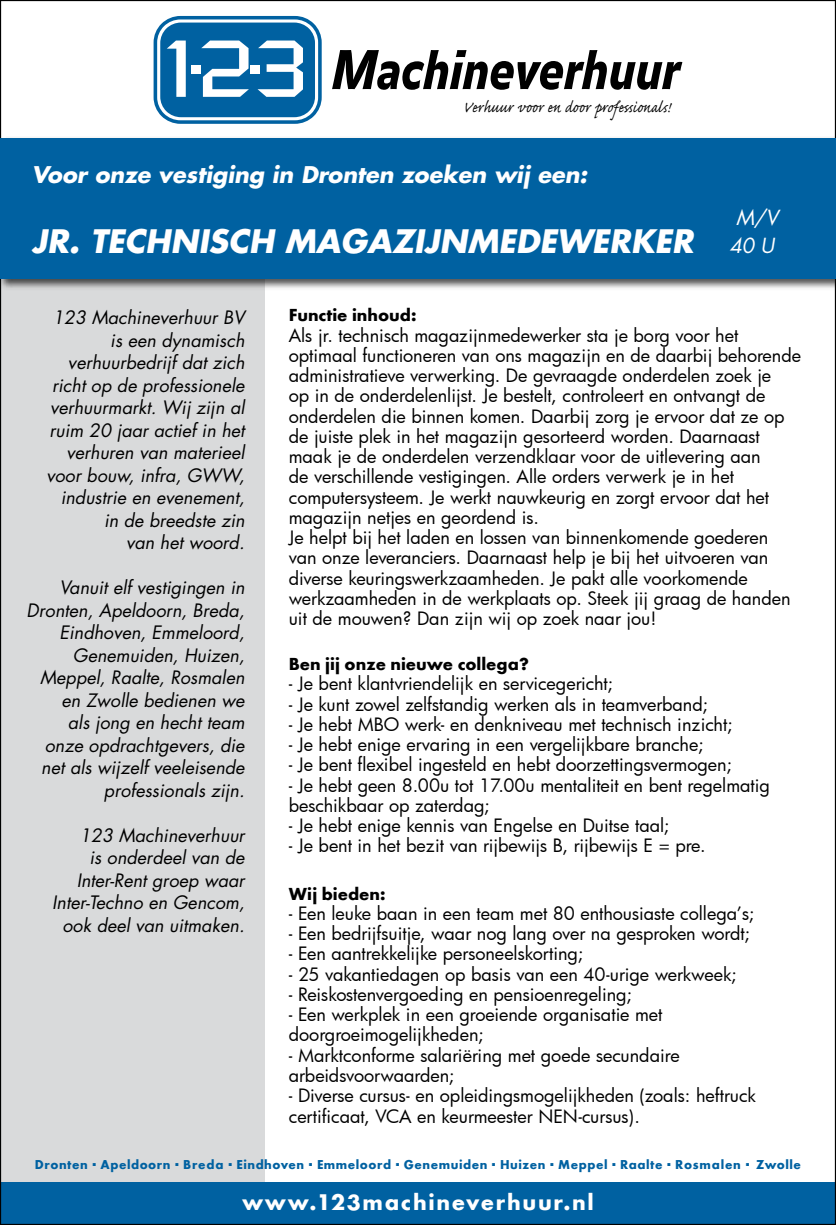
<style>
.page{position:relative;width:836px;height:1225px;background:#fff}
.page>*{position:absolute;margin:0;border:0;box-sizing:border-box;transform-origin:0 0}
.t1{font:italic 700 31.5px "Futura";color:#fff}
.t2{font:23.4px "Futura T Bold";letter-spacing:.07em;color:#fff}
.t3{font:italic 700 22.28px "Futura";color:#fff}
.t4{font:italic 20.25px "Futura";color:#fff}
.t5{font:20.03px "Caflisch Script Pro";letter-spacing:.01em;color:#000;scale:.9 1}
.t6{font:18px/20.2px "Futura";color:#000}
.t7{font:italic 18px/22.5px "Futura";color:#000;text-align:right}
.t8{font:18px "Futura T Bold";color:#000}
.t9{font:13.28px "Futura T Bold";letter-spacing:.04em;color:#0061a1}
.s1{font-weight:400;font-size:20.25px}
</style>
<div class="page">
<div style="left:0;top:260px;width:264px;height:938px;background:#d9dadb"></div>
<svg style="left:332px;top:50px;width:350px;height:40px"></svg>
<svg style="left:153px;top:16px;width:169px;height:108px"></svg>
<div style="left:0;top:1182px;width:836px;height:43px;background:#0061a1"></div>
<div style="left:0;top:136px;width:836px;height:155px;background:#000;opacity:.7"></div>
<div style="left:0;top:138px;width:836px;height:141px;background:#0061a1"></div>
<p class="t5" style="left:463px;top:97px;width:231px">Verhuur voor en door professionals!</p>
<p class="t3" style="left:32px;top:159px;width:557px">Voor onze vestiging in Dronten zoeken wij een:</p>
<h1 class="t1" style="left:32px;top:219px;width:744px">JR. TECHNISCH MAGAZIJNMEDEWERKER <span class="s1">40 U</span></h1>
<p class="t4" style="left:736px;top:205px;width:44px">M/V</p>
<p class="t7" style="left:46px;top:307px;width:199px">123 Machineverhuur BV is een dynamisch verhuurbedrijf dat zich richt op de professionele verhuurmarkt. Wij zijn al ruim 20 jaar actief in het verhuren van materieel voor bouw, infra, GWW, industrie en evenement, in de breedste zin<br>van het woord.</p>
<p class="t7" style="left:27px;top:577px;width:219px">Vanuit elf vestigingen in<br>Dronten, Apeldoorn, Breda,<br>Eindhoven, Emmeloord,<br>Genemuiden, Huizen,<br>Meppel, Raalte, Rosmalen en Zwolle bedienen we<br>als jong en hecht team onze opdrachtgevers, die net als wijzelf veeleisende professionals zijn.</p>
<p class="t7" style="left:52px;top:824px;width:194px">123 Machineverhuur<br>is onderdeel van de<br>Inter-Rent groep waar<br>Inter-Techno en Gencom, ook deel van uitmaken.</p>
<p class="t8" style="left:289px;top:304px;width:129px">Functie inhoud:</p>
<p class="t6" style="left:289px;top:324px;width:514px">Als jr. technisch magazijnmedewerker sta je borg voor het optimaal functioneren van ons magazijn en de daarbij behorende administratieve verwerking. De gevraagde onderdelen zoek je<br>op in de onderdelenlijst. Je bestelt, controleert en ontvangt de onderdelen die binnen komen. Daarbij zorg je ervoor dat ze op de juiste plek in het magazijn gesorteerd worden. Daarnaast maak je de onderdelen verzendklaar voor de uitlevering aan<br>de verschillende vestigingen. Alle orders verwerk je in het computersysteem. Je werkt nauwkeurig en zorgt ervoor dat het magazijn netjes en geordend is.<br>Je helpt bij het laden en lossen van binnenkomende goederen<br>van onze leveranciers. Daarnaast help je bij het uitvoeren van diverse keuringswerkzaamheden. Je pakt alle voorkomende werkzaamheden in de werkplaats op. Steek jij graag de handen uit de mouwen? Dan zijn wij op zoek naar jou!</p>
<p class="t8" style="left:289px;top:653px;width:242px">Ben jij onze nieuwe collega?</p>
<p class="t6" style="left:289px;top:673px;width:326px">- Je bent klantvriendelijk en servicegericht;</p>
<p class="t6" style="left:289px;top:693px;width:421px">- Je kunt zowel zelfstandig werken als in teamverband;</p>
<p class="t6" style="left:289px;top:714px;width:445px">- Je hebt MBO werk- en denkniveau met technisch inzicht;</p>
<p class="t6" style="left:289px;top:734px;width:416px">- Je hebt enige ervaring in een vergelijkbare branche;</p>
<p class="t6" style="left:289px;top:754px;width:445px">- Je bent flexibel ingesteld en hebt doorzettingsvermogen;</p>
<p class="t6" style="left:289px;top:774px;width:482px">- Je hebt geen 8.00u tot 17.00u mentaliteit en bent regelmatig beschikbaar op zaterdag;</p>
<p class="t6" style="left:289px;top:815px;width:382px">- Je hebt enige kennis van Engelse en Duitse taal;</p>
<p class="t6" style="left:289px;top:835px;width:418px">- Je bent in het bezit van rijbewijs B, rijbewijs E = pre.</p>
<p class="t8" style="left:289px;top:883px;width:98px">Wij bieden:</p>
<p class="t6" style="left:289px;top:903px;width:467px">- Een leuke baan in een team met 80 enthousiaste collega’s;</p>
<p class="t6" style="left:289px;top:923px;width:463px">- Een bedrijfsuitje, waar nog lang over na gesproken wordt;</p>
<p class="t6" style="left:289px;top:943px;width:296px">- Een aantrekkelijke personeelskorting;</p>
<p class="t6" style="left:289px;top:963px;width:450px">- 25 vakantiedagen op basis van een 40-urige werkweek;</p>
<p class="t6" style="left:289px;top:984px;width:345px">- Reiskostenvergoeding en pensioenregeling;</p>
<p class="t6" style="left:289px;top:1004px;width:375px">- Een werkplek in een groeiende organisatie met doorgroeimogelijkheden;</p>
<p class="t6" style="left:289px;top:1044px;width:392px">- Marktconforme salariëring met goede secundaire arbeidsvoorwaarden;</p>
<p class="t6" style="left:289px;top:1085px;width:468px">- Diverse cursus- en opleidingsmogelijkheden (zoals: heftruck certificaat, VCA en keurmeester NEN-cursus).</p>
<p class="t9" style="left:35px;top:1156px;width:767px">Dronten <sup>■</sup> Apeldoorn <sup>■</sup> Breda <sup>■</sup> Eindhoven <sup>■</sup> Emmeloord <sup>■</sup> Genemuiden <sup>■</sup> Huizen <sup>■</sup> Meppel <sup>■</sup> Raalte <sup>■</sup> Rosmalen <sup>■</sup> Zwolle</p>
<h2 class="t2" style="left:242px;top:1188px;width:353px">www.123machineverhuur.nl</h2>
</div>
